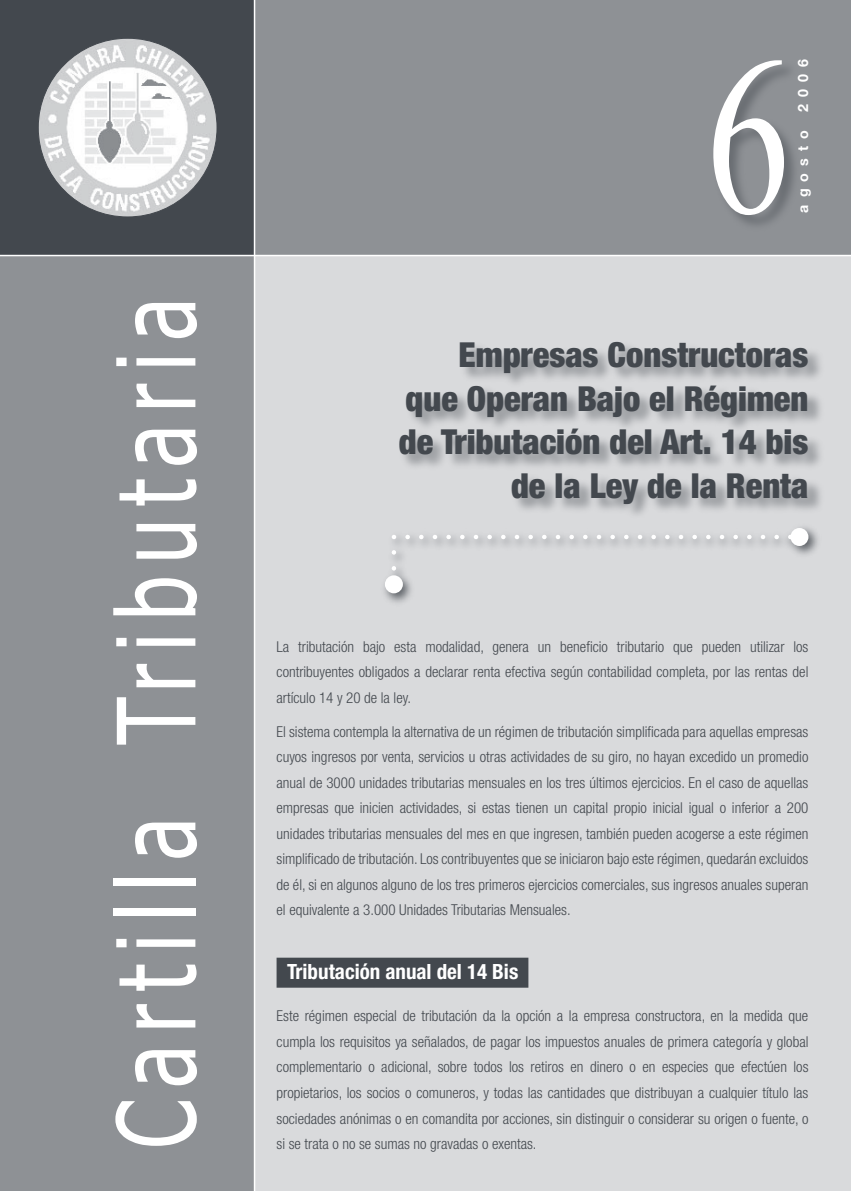
<style>
.page{position:relative;width:851px;height:1191px;background:#fff}
.page>*{position:absolute;margin:0;border:0;box-sizing:border-box;transform-origin:0 0}
.Titulo_verde{font:225px "Times New Roman";color:#fff;scale:.75 1}
.t1{font:108px "Tahoma";letter-spacing:.15em;color:#fff;scale:.75 1}
._02_T韙ulo{font:900 condensed 34.5px "Helvetica Neue";color:#43484e}
._03_Subt__1__barra{font:700 condensed 21px "Helvetica Neue";color:#fff}
._01__Texto{font:300 condensed 15px/25.5px "Helvetica Neue";color:#43484e;text-align:justify}
.Titulo_verde-2{font:700 14.25px "Helvetica Neue";color:#fff}
.s1{color:#43484e}
</style>
<div class="page">
<div style="left:0;top:255px;width:255px;height:936px;background:#8e9195"></div>
<div style="left:255px;top:255px;width:595px;height:936px;background:#d9dadc"></div>
<div style="left:0;top:0;width:255px;height:255px;background:#43484e"></div>
<div style="left:255px;top:0;width:595px;height:255px;background:#8e9195"></div>
<hr style="left:0;top:255px;width:850px;height:1px;background:#fff">
<hr style="left:254px;top:0;width:1px;height:1191px;background:#fff">
<img style="left:38px;top:38px;width:179px;height:179px;border-radius:50%">
<svg style="left:392px;top:535px;width:408px;height:51px"></svg>
<div style="left:385px;top:575px;width:18px;height:18px;background:#fff;border-radius:50%"></div>
<div style="left:790px;top:528px;width:18px;height:18px;background:#fff;border-radius:50%"></div>
<div style="left:711px;top:59px;width:89px;height:173px;background:#43484e;opacity:.5"></div>
<div style="left:276px;top:957px;width:252px;height:30px;background:#43484e"></div>
<div style="left:398px;top:341px;width:427px;height:180px;background:#43484e;opacity:.5"></div>
<p class="t1" style="left:84px;top:1148px;width:1135px;rotate:-90deg">Cartilla Tributaria</p>
<p class="Titulo_verde" style="left:706px;top:-14px;width:114px">6</p>
<p class="Titulo_verde-2" style="left:794px;top:112px;width:54px;rotate:-90deg">2 0 0 6</p>
<p class="Titulo_verde-2" style="left:794px;top:213px;width:84px;rotate:-90deg">a g o s t o</p>
<p class="_02_T韙ulo" style="left:458px;top:333px;width:351px">Empresas Constructoras</p>
<p class="_02_T韙ulo" style="left:405px;top:377px;width:404px">que Operan Bajo el Régimen</p>
<p class="_02_T韙ulo" style="left:399px;top:420px;width:411px">de Tributación del Art. 14 bis</p>
<p class="_02_T韙ulo" style="left:511px;top:464px;width:299px">de la Ley de la Renta</p>
<p class="_01__Texto" style="left:276px;top:633px;width:533px">La tributación bajo esta modalidad, genera un beneficio tributario que pueden utilizar los contribuyentes obligados a declarar renta efectiva según contabilidad completa, por las rentas del artículo 14 y 20 de la ley.</p>
<p class="_01__Texto" style="left:276px;top:718px;width:533px">El sistema contempla la alternativa de un régimen de tributación simplificada para aquellas empresas cuyos ingresos por venta, servicios u otras actividades de su giro, no hayan excedido un promedio anual de 3000 unidades tributarias mensuales en los tres últimos ejercicios. En el caso de aquellas empresas que inicien actividades, si estas tienen un capital propio inicial igual o inferior a 200 unidades tributarias mensuales del mes en que ingresen, también pueden acogerse a este régimen simplificado de tributación. Los contribuyentes que se iniciaron bajo este régimen, quedarán excluidos de él, si en algunos alguno de los tres primeros ejercicios comerciales, sus ingresos anuales superan el equivalente a 3.000 Unidades Tributarias Mensuales.</p>
<p class="_03_Subt__1__barra" style="left:287px;top:958px;width:243px">Tributación anual del 14 Bis<span class="s1">..</span></p>
<p class="_01__Texto" style="left:276px;top:1003px;width:533px">Este régimen especial de tributación da la opción a la empresa constructora, en la medida que cumpla los requisitos ya señalados, de pagar los impuestos anuales de primera categoría y global complementario o adicional, sobre todos los retiros en dinero o en especies que efectúen los propietarios, los socios o comuneros, y todas las cantidades que distribuyan a cualquier título las sociedades anónimas o en comandita por acciones, sin distinguir o considerar su origen o fuente, o si se trata o no se sumas no gravadas o exentas.</p>
</div>
